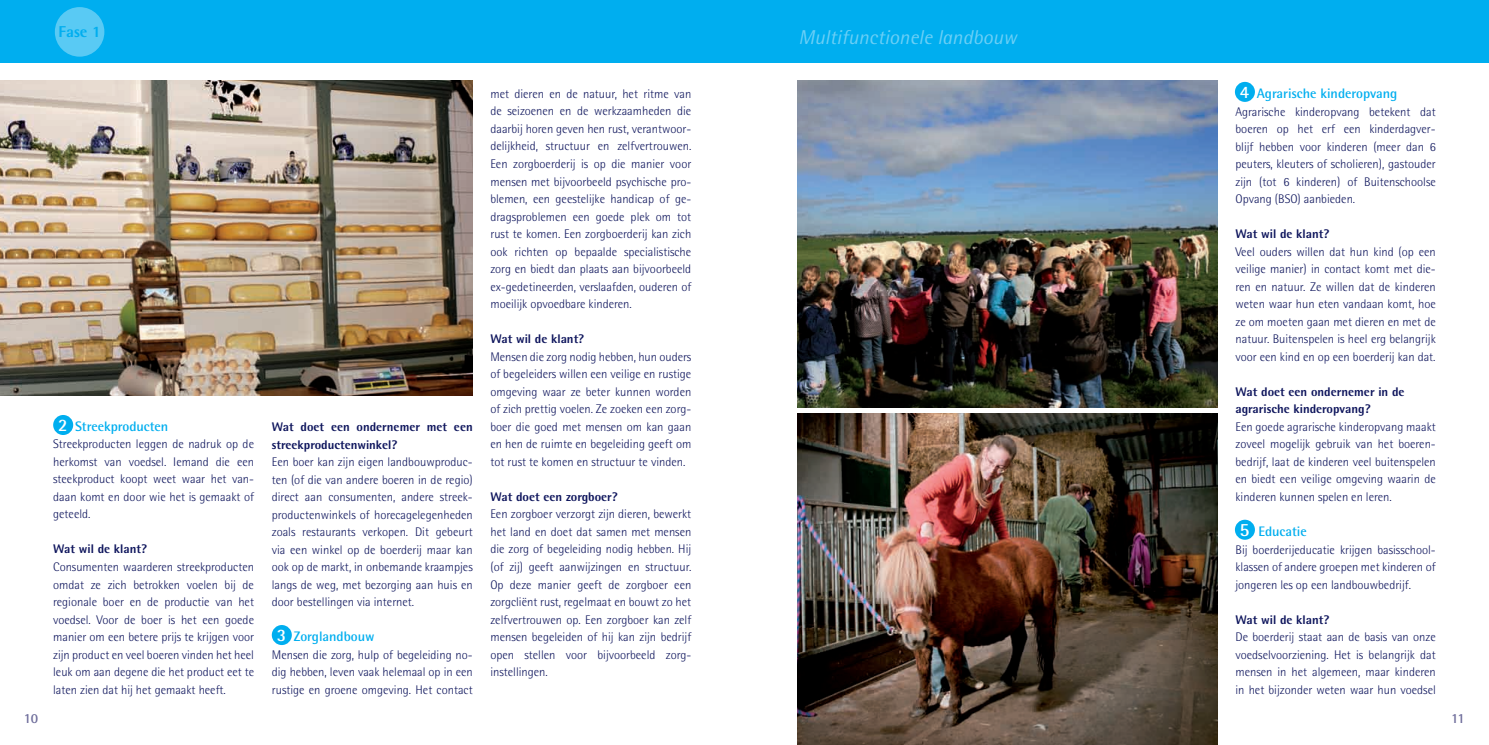
<style>
.page{position:relative;width:1489px;height:745px;background:#fff}
.page>*{position:absolute;margin:0;border:0;box-sizing:border-box;transform-origin:0 0}
.t1{font:italic 20px "Rotis Semi Sans";color:#6bcff6}
.t2{font:800 15.75px "Rotis Semi Sans";color:#00aeef}
.t3{font:700 13.75px "Rotis Semi Sans";color:#00aeef}
.t4{font:700 13.75px "Rotis Semi Sans";color:#6e6d9b}
.t5{font:300 12.5px/17.5px "Rotis Semi Sans";color:#0f165d;text-align:justify}
.t6{font:800 12.5px/17.5px "Rotis Semi Sans";color:#0f165d}
.s1{font-size:17.5px;color:#fff}
.s2{font-size:18.75px;color:#fff}
</style>
<div class="page">
<div style="left:1234px;top:519px;width:20px;height:20px;background:#00aeef;border-radius:50%"></div>
<div style="left:1234px;top:82px;width:20px;height:20px;background:#00aeef;border-radius:50%"></div>
<div style="left:272px;top:624px;width:20px;height:20px;background:#00aeef;border-radius:50%"></div>
<div style="left:53px;top:414px;width:20px;height:20px;background:#00aeef;border-radius:50%"></div>
<div style="left:0;top:0;width:1488px;height:62px;background:#00aeef"></div>
<div style="left:55px;top:7px;width:49px;height:50px;background:#59caf4;border-radius:50%"></div>
<img style="left:797px;top:80px;width:420px;height:327px">
<img style="left:797px;top:413px;width:420px;height:331px">
<img style="left:0;top:80px;width:472px;height:315px">
<p class="t2" style="left:59px;top:22px;width:44px">Fase 1</p>
<p class="t1" style="left:798px;top:25px;width:220px">Multifunctionele landbouw</p>
<p class="t3" style="left:58px;top:417px;width:112px"><span class="s1">2</span> Streekproducten</p>
<p class="t5" style="left:53px;top:435px;width:202px">Streekproducten leggen de nadruk op de herkomst van voedsel. Iemand die een steekproduct koopt weet waar het van&shy;daan komt en door wie het is gemaakt of geteeld.</p>
<p class="t6" style="left:53px;top:540px;width:95px">Wat wil de klant?</p>
<p class="t5" style="left:53px;top:557px;width:202px">Consumenten waarderen streekproducten omdat ze zich betrokken voelen bij de regionale boer en de productie van het voedsel. Voor de boer is het een goede manier om een betere prijs te krijgen voor zijn product en veel boeren vinden het heel leuk om aan degene die het product eet te laten zien dat hij het gemaakt heeft.</p>
<p class="t6" style="left:272px;top:417px;width:202px">Wat doet een ondernemer met een streekproductenwinkel?</p>
<p class="t5" style="left:272px;top:453px;width:202px">Een boer kan zijn eigen landbouwproduc&shy;ten (of die van andere boeren in de regio) direct aan consumenten, andere streek&shy;productenwinkels of horecagelegenheden zoals restaurants verkopen. Dit gebeurt via een winkel op de boerderij maar kan ook op de markt, in onbemande kraampjes langs de weg, met bezorging aan huis en door bestellingen via internet.</p>
<p class="t3" style="left:277px;top:627px;width:99px"><span class="s1">3</span> Zorglandbouw</p>
<p class="t5" style="left:272px;top:645px;width:202px">Mensen die zorg, hulp of begeleiding no&shy;dig hebben, leven vaak helemaal op in een rustige en groene omgeving. Het contact</p>
<p class="t5" style="left:490px;top:85px;width:202px">met dieren en de natuur, het ritme van de seizoenen en de werkzaamheden die daarbij horen geven hen rust, verantwoor&shy;delijkheid, structuur en zelfvertrouwen.<br>Een zorgboerderij is op die manier voor mensen met bijvoorbeeld psychische pro&shy;blemen, een geestelijke handicap of ge&shy;dragsproblemen een goede plek om tot rust te komen. Een zorgboerderij kan zich ook richten op bepaalde specialistische zorg en biedt dan plaats aan bijvoorbeeld ex-gedetineerden, verslaafden, ouderen of moeilijk opvoedbare kinderen.</p>
<p class="t6" style="left:490px;top:330px;width:95px">Wat wil de klant?</p>
<p class="t5" style="left:490px;top:347px;width:202px">Mensen die zorg nodig hebben, hun ouders of begeleiders willen een veilige en rustige omgeving waar ze beter kunnen worden of zich prettig voelen. Ze zoeken een zorg&shy;boer die goed met mensen om kan gaan en hen de ruimte en begeleiding geeft om tot rust te komen en structuur te vinden.</p>
<p class="t6" style="left:490px;top:487px;width:129px">Wat doet een zorgboer?</p>
<p class="t5" style="left:490px;top:505px;width:202px">Een zorgboer verzorgt zijn dieren, bewerkt het land en doet dat samen met mensen die zorg of begeleiding nodig hebben. Hij (of zij) geeft aanwijzingen en structuur.<br>Op deze manier geeft de zorgboer een zorgcliënt rust, regelmaat en bouwt zo het zelfvertrouwen op. Een zorgboer kan zelf mensen begeleiden of hij kan zijn bedrijf open stellen voor bijvoorbeeld zorg&shy;instellingen.</p>
<p class="t3" style="left:1239px;top:85px;width:159px"><span class="s1">4</span> Agrarische kinderopvang</p>
<p class="t5" style="left:1235px;top:102px;width:202px">Agrarische kinderopvang betekent dat boeren op het erf een kinderdagver&shy;blijf hebben voor kinderen (meer dan 6 peuters, kleuters of scholieren), gastouder zijn (tot 6 kinderen) of Buitenschoolse Opvang (BSO) aanbieden.</p>
<p class="t6" style="left:1235px;top:225px;width:95px">Wat wil de klant?</p>
<p class="t5" style="left:1235px;top:242px;width:202px">Veel ouders willen dat hun kind (op een veilige manier) in contact komt met die&shy;ren en natuur. Ze willen dat de kinderen weten waar hun eten vandaan komt, hoe ze om moeten gaan met dieren en met de natuur. Buitenspelen is heel erg belangrijk voor een kind en op een boerderij kan dat.</p>
<p class="t6" style="left:1235px;top:382px;width:170px">Wat doet een ondernemer in de</p>
<p class="t6" style="left:1235px;top:400px;width:136px">agrarische kinderopvang?</p>
<p class="t5" style="left:1235px;top:417px;width:202px">Een goede agrarische kinderopvang maakt zoveel mogelijk gebruik van het boeren&shy;bedrijf, laat de kinderen veel buitenspelen en biedt een veilige omgeving waarin de kinderen kunnen spelen en leren.</p>
<p class="t3" style="left:1239px;top:522px;width:69px"><span class="s2">5</span> Educatie</p>
<p class="t5" style="left:1235px;top:540px;width:202px">Bij boerderijeducatie krijgen basisschool&shy;klassen of andere groepen met kinderen of jongeren les op een landbouwbedrijf.</p>
<p class="t6" style="left:1235px;top:610px;width:95px">Wat wil de klant?</p>
<p class="t5" style="left:1235px;top:627px;width:202px">De boerderij staat aan de basis van onze voedselvoorziening. Het is belangrijk dat mensen in het algemeen, maar kinderen in het bijzonder weten waar hun voedsel</p>
<p class="t4" style="left:24px;top:709px;width:16px">10</p>
<p class="t4" style="left:1450px;top:709px;width:15px">11</p>
</div>
